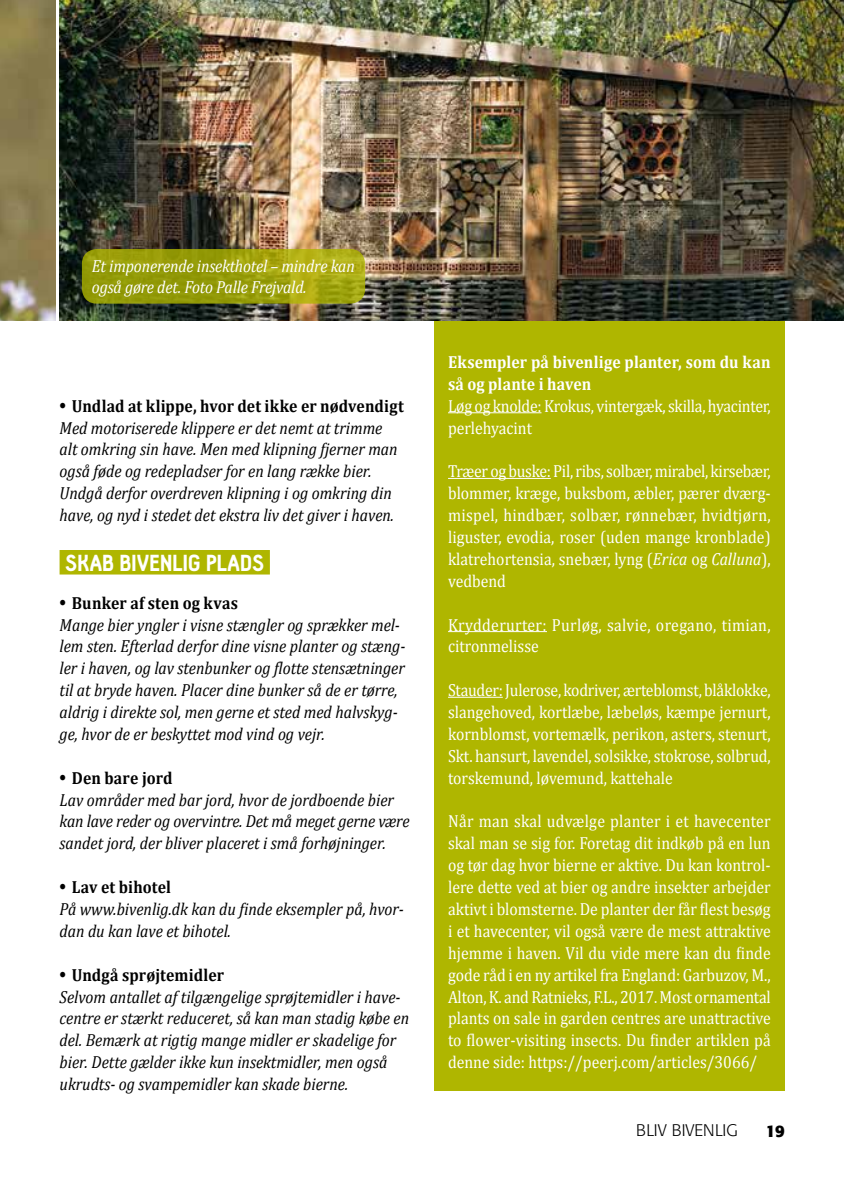
<style>
.page{position:relative;width:844px;height:1191px;background:#fff}
.page>*{position:absolute;margin:0;border:0;box-sizing:border-box;transform-origin:0 0}
.t1{font:900 22.75px "Hallosans";color:#fff}
.t2{font:italic 17.5px/21.9px "Cambria";color:#000;scale:.9 1}
.t3{font:17.5px/21.9px "Cambria";color:#fff;text-align:justify;scale:.9 1}
.t4{font:italic 17.5px/21.9px "Cambria";letter-spacing:-.01em;color:#fff;scale:.9 1}
.t5{font:17.5px/21.9px "Cambria";letter-spacing:.02em;color:#fff;scale:.9 1}
.t6{font:700 17.5px/21.9px "Cambria";letter-spacing:.005em;color:#fff;scale:.9 1}
.t7{font:300 16.62px "Formata";color:#000}
.t8{font:700 16.62px "Formata";color:#000}
.s1{font-family:"Soho Std";font-weight:500;font-style:normal;font-stretch:condensed}
.s2{font-weight:700;font-style:normal}
.s3{font-style:italic}
</style>
<div class="page">
<img style="left:0;top:0;width:55px;height:321px">
<img style="left:60px;top:0;width:783px;height:321px">
<div style="left:60px;top:550px;width:210px;height:24px;background:#afb600"></div>
<svg style="left:82px;top:249px;width:283px;height:55px;background:#9ca00c"></svg>
<div style="left:434px;top:321px;width:350px;height:769px;background:#afb600"></div>
<hr style="left:448px;top:412px;width:93px;height:1px;background:#fff">
<hr style="left:448px;top:478px;width:102px;height:1px;background:#fff">
<hr style="left:448px;top:631px;width:99px;height:1px;background:#fff">
<hr style="left:448px;top:697px;width:54px;height:1px;background:#fff">
<p class="t4" style="left:92px;top:254px;width:293px">Et imponerende insekthotel – mindre kan også gøre det. Foto Palle Frejvald.</p>
<p class="t2" style="left:60px;top:394px;width:384px"><span class="s1">•</span> <span class="s2">Undlad at klippe, hvor det ikke er nødvendigt </span>Med motoriserede klippere er det nemt at trimme alt omkring sin have. Men med klipning fjerner man også føde og redepladser for en lang række bier.<br>Undgå derfor overdreven klipning i og omkring din have, og nyd i stedet det ekstra liv det giver i haven.</p>
<h1 class="t1" style="left:65px;top:550px;width:13px">SKAB</h1>
<h1 class="t1" style="left:120px;top:550px;width:41px">BIVENLIG</h1>
<h1 class="t1" style="left:206px;top:550px;width:13px">PLADS</h1>
<p class="t2" style="left:60px;top:591px;width:386px"><span class="s1">•</span> <span class="s2">Bunker af sten og kvas<br></span>Mange bier yngler i visne stængler og sprækker mel&shy;lem sten. Efterlad derfor dine visne planter og stæng&shy;ler i haven, og lav stenbunker og flotte stensætninger til at bryde haven. Placer dine bunker så de er tørre, aldrig i direkte sol, men gerne et sted med halvskyg&shy;ge, hvor de er beskyttet mod vind og vejr.</p>
<p class="t2" style="left:60px;top:766px;width:390px"><span class="s1">•</span> <span class="s2">Den bare jord<br></span>Lav områder med bar jord, hvor de jordboende bier kan lave reder og overvintre. Det må meget gerne være sandet jord, der bliver placeret i små forhøjninger.</p>
<p class="t2" style="left:60px;top:875px;width:384px"><span class="s1">•</span> <span class="s2">Lav et bihotel<br></span>På www.bivenlig.dk kan du finde eksempler på, hvor&shy;dan du kan lave et bihotel.</p>
<p class="t2" style="left:60px;top:963px;width:390px"><span class="s1">•</span> <span class="s2">Undgå sprøjtemidler<br></span>Selvom antallet af tilgængelige sprøjtemidler i have&shy;centre er stærkt reduceret, så kan man stadig købe en del. Bemærk at rigtig mange midler er skadelige for bier. Dette gælder ikke kun insektmidler, men også ukrudts- og svampemidler kan skade bierne.</p>
<p class="t6" style="left:448px;top:350px;width:360px">Eksempler på bivenlige planter, som du kan så og plante i haven</p>
<p class="t3" style="left:448px;top:395px;width:360px">Løg og knolde: Krokus, vintergæk, skilla, hyacinter, perlehyacint</p>
<p class="t3" style="left:448px;top:460px;width:360px">Træer og buske: Pil, ribs, solbær, mirabel, kirsebær, blommer, kræge, buksbom, æbler, pærer dværg&shy;mispel, hindbær, solbær, rønnebær, hvidtjørn, liguster, evodia, roser (uden mange kronblade) klatrehortensia, snebær, lyng (<span class="s3">Erica</span> og <span class="s3">Calluna</span>), vedbend</p>
<p class="t5" style="left:448px;top:613px;width:360px">Krydderurter: Purløg, salvie, oregano, timian, citronmelisse</p>
<p class="t3" style="left:448px;top:679px;width:360px">Stauder: Julerose, kodriver, ærteblomst, blåklokke, slangehoved, kortlæbe, læbeløs, kæmpe jernurt, kornblomst, vortemælk, perikon, asters, stenurt, Skt. hansurt, lavendel, solsikke, stokrose, solbrud, torskemund, løvemund, kattehale</p>
<p class="t3" style="left:448px;top:810px;width:360px">Når man skal udvælge planter i et havecenter skal man se sig for. Foretag dit indkøb på en lun og tør dag hvor bierne er aktive. Du kan kontrol&shy;lere dette ved at bier og andre insekter arbejder aktivt i blomsterne. De planter der får flest besøg i et havecenter, vil også være de mest attraktive hjemme i haven. Vil du vide mere kan du finde gode råd i en ny artikel fra England: Garbuzov, M., Alton, K. and Ratnieks, F.L., 2017. Most ornamental plants on sale in garden centres are unattractive to flower-visiting insects. Du finder artiklen på denne side: https://peerj.com/articles/3066/</p>
<p class="t7" style="left:636px;top:1120px;width:103px">BLIV BIVENLIG</p>
<p class="t8" style="left:765px;top:1121px;width:21px">19</p>
</div>
